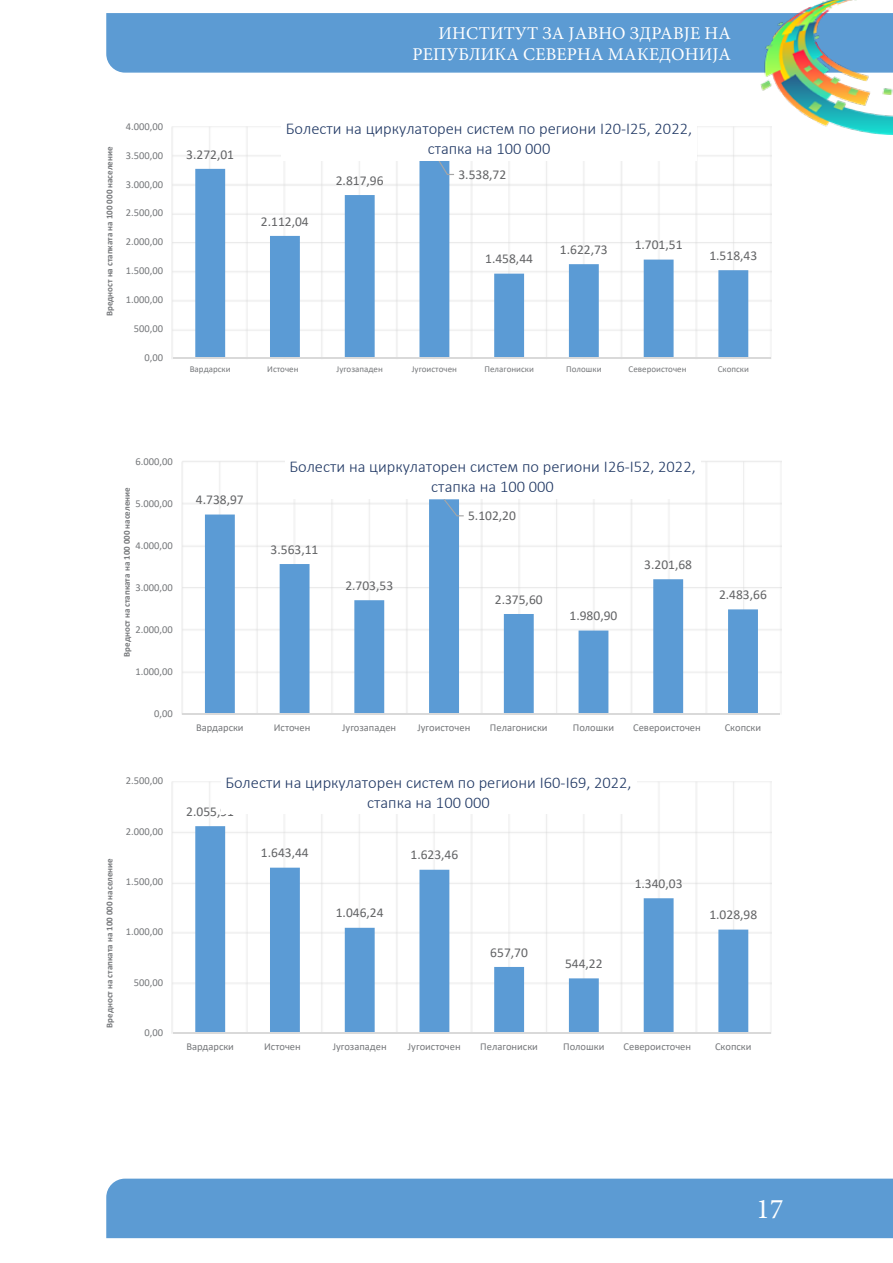
<style>
.page{position:relative;width:893px;height:1263px;background:#fff}
.page>*{position:absolute;margin:0;border:0;box-sizing:border-box;transform-origin:0 0}
.t1{font:28.5px "Minion Pro";color:#fff}
.t2{font:18px/21.6px "Minion Pro";letter-spacing:.01em;color:#fff;text-align:right}
.t3{font:300 16.5px/20.1px "Calibri";color:#203864;text-align:center}
.t4{font:13.5px "Calibri";color:#636466}
.t5{font:10.5px "Calibri";color:#76787b}
.t6{font:700 9px "Calibri";color:#76787b}
.t7{font:9px "Calibri";color:#76787b}
</style>
<div class="page">
<div style="left:106px;top:1178px;width:787px;height:61px;background:#5c9bd3"></div>
<div style="left:106px;top:13px;width:651px;height:60px;background:#5c9bd3"></div>
<img style="left:757px;top:0;width:136px;height:134px">
<div style="left:102px;top:110px;width:677px;height:277px;background:#fff"></div>
<img style="left:172px;top:126px;width:600px;height:233px">
<svg style="left:195px;top:153px;width:553px;height:204px"></svg>
<hr style="left:173px;top:357px;width:598px;height:2px;background:#d9d9d9">
<svg style="left:434px;top:161px;width:20px;height:14px"></svg>
<div style="left:281px;top:116px;width:416px;height:45px;background:#fff"></div>
<svg style="left:205px;top:499px;width:553px;height:214px"></svg>
<hr style="left:183px;top:713px;width:597px;height:1px;background:#d9d9d9">
<svg style="left:444px;top:499px;width:20px;height:17px"></svg>
<img style="left:172px;top:781px;width:600px;height:252px">
<svg style="left:195px;top:826px;width:553px;height:207px"></svg>
<hr style="left:173px;top:1033px;width:598px;height:1px;background:#d9d9d9">
<div style="left:221px;top:769px;width:415px;height:45px;background:#fff"></div>
<p class="t6" style="left:103px;top:316px;width:171px;rotate:-90deg">Вредност на стапката на 100 000 население</p>
<p class="t5" style="left:126px;top:119px;width:39px">4.000,00</p>
<p class="t5" style="left:126px;top:148px;width:39px">3.500,00</p>
<p class="t5" style="left:126px;top:177px;width:39px">3.000,00</p>
<p class="t5" style="left:126px;top:206px;width:39px">2.500,00</p>
<p class="t5" style="left:126px;top:235px;width:39px">2.000,00</p>
<p class="t5" style="left:126px;top:263px;width:39px">1.500,00</p>
<p class="t5" style="left:126px;top:292px;width:39px">1.000,00</p>
<p class="t5" style="left:134px;top:321px;width:31px">500,00</p>
<p class="t5" style="left:145px;top:350px;width:20px">0,00</p>
<p class="t4" style="left:186px;top:145px;width:49px">3.272,01</p>
<h2 class="t2" style="left:412px;top:22px;width:320px">ИНСТИТУТ ЗА ЈАВНО ЗДРАВЈЕ НА<br>РЕПУБЛИКА СЕВЕРНА МАКЕДОНИЈА</h2>
<h3 class="t3" style="left:286px;top:118px;width:408px">Болести на циркулаторен систем по региони I20‐I25, 2022, стапка на 100 000</h3>
<p class="t4" style="left:261px;top:212px;width:49px">2.112,04</p>
<p class="t4" style="left:336px;top:171px;width:49px">2.817,96</p>
<p class="t4" style="left:458px;top:165px;width:49px">3.538,72</p>
<p class="t4" style="left:485px;top:249px;width:49px">1.458,44</p>
<p class="t4" style="left:560px;top:240px;width:49px">1.622,73</p>
<p class="t4" style="left:635px;top:235px;width:49px">1.701,51</p>
<p class="t4" style="left:709px;top:246px;width:49px">1.518,43</p>
<p class="t7" style="left:190px;top:363px;width:42px">Вардарски</p>
<p class="t7" style="left:267px;top:363px;width:33px">Источен</p>
<p class="t7" style="left:337px;top:363px;width:48px">Југозападен</p>
<p class="t7" style="left:412px;top:363px;width:47px">Југоисточен</p>
<p class="t7" style="left:484px;top:363px;width:51px">Пелагониски</p>
<p class="t7" style="left:566px;top:363px;width:37px">Полошки</p>
<p class="t7" style="left:629px;top:363px;width:60px">Североисточен</p>
<p class="t7" style="left:718px;top:363px;width:33px">Скопски</p>
<p class="t5" style="left:136px;top:454px;width:39px">6.000,00</p>
<p class="t6" style="left:120px;top:657px;width:171px;rotate:-90deg">Вредност на стапката на 100 000 население</p>
<p class="t5" style="left:136px;top:496px;width:39px">5.000,00</p>
<p class="t5" style="left:136px;top:538px;width:39px">4.000,00</p>
<p class="t5" style="left:136px;top:580px;width:39px">3.000,00</p>
<p class="t5" style="left:136px;top:622px;width:39px">2.000,00</p>
<p class="t5" style="left:136px;top:664px;width:39px">1.000,00</p>
<p class="t5" style="left:154px;top:706px;width:20px">0,00</p>
<p class="t4" style="left:196px;top:490px;width:49px">4.738,97</p>
<h3 class="t3" style="left:289px;top:456px;width:408px">Болести на циркулаторен систем по региони I26‐I52, 2022, стапка на 100 000</h3>
<p class="t4" style="left:271px;top:540px;width:49px">3.563,11</p>
<p class="t4" style="left:345px;top:576px;width:49px">2.703,53</p>
<p class="t4" style="left:468px;top:507px;width:49px">5.102,20</p>
<p class="t4" style="left:495px;top:590px;width:49px">2.375,60</p>
<p class="t4" style="left:569px;top:606px;width:49px">1.980,90</p>
<p class="t4" style="left:644px;top:555px;width:49px">3.201,68</p>
<p class="t4" style="left:719px;top:585px;width:49px">2.483,66</p>
<p class="t5" style="left:196px;top:720px;width:49px">Вардарски</p>
<p class="t5" style="left:274px;top:720px;width:38px">Источен</p>
<p class="t5" style="left:342px;top:720px;width:55px">Југозападен</p>
<p class="t5" style="left:417px;top:720px;width:54px">Југоисточен</p>
<p class="t5" style="left:490px;top:720px;width:59px">Пелагониски</p>
<p class="t5" style="left:573px;top:720px;width:43px">Полошки</p>
<p class="t5" style="left:633px;top:720px;width:69px">Североисточен</p>
<p class="t5" style="left:725px;top:720px;width:38px">Скопски</p>
<p class="t5" style="left:126px;top:774px;width:39px">2.500,00</p>
<p class="t6" style="left:103px;top:1028px;width:171px;rotate:-90deg">Вредност на стапката на 100 000 население</p>
<p class="t5" style="left:126px;top:824px;width:39px">2.000,00</p>
<p class="t5" style="left:126px;top:874px;width:39px">1.500,00</p>
<p class="t5" style="left:126px;top:925px;width:39px">1.000,00</p>
<p class="t5" style="left:134px;top:975px;width:31px">500,00</p>
<p class="t5" style="left:145px;top:1025px;width:20px">0,00</p>
<h3 class="t3" style="left:225px;top:772px;width:408px">Болести на циркулаторен систем по региони I60‐I69, 2022, стапка на 100 000</h3>
<p class="t4" style="left:186px;top:802px;width:49px">2.055,91</p>
<p class="t4" style="left:261px;top:843px;width:49px">1.643,44</p>
<p class="t4" style="left:336px;top:903px;width:49px">1.046,24</p>
<p class="t4" style="left:410px;top:845px;width:49px">1.623,46</p>
<p class="t4" style="left:490px;top:943px;width:39px">657,70</p>
<p class="t4" style="left:565px;top:954px;width:39px">544,22</p>
<p class="t4" style="left:635px;top:874px;width:49px">1.340,03</p>
<p class="t4" style="left:709px;top:905px;width:49px">1.028,98</p>
<p class="t5" style="left:186px;top:1039px;width:49px">Вардарски</p>
<p class="t5" style="left:264px;top:1039px;width:38px">Источен</p>
<p class="t5" style="left:333px;top:1039px;width:55px">Југозападен</p>
<p class="t5" style="left:408px;top:1039px;width:54px">Југоисточен</p>
<p class="t5" style="left:480px;top:1039px;width:59px">Пелагониски</p>
<p class="t5" style="left:563px;top:1039px;width:43px">Полошки</p>
<p class="t5" style="left:623px;top:1039px;width:69px">Североисточен</p>
<p class="t5" style="left:715px;top:1039px;width:38px">Скопски</p>
<h1 class="t1" style="left:756px;top:1190px;width:29px">17</h1>
</div>
